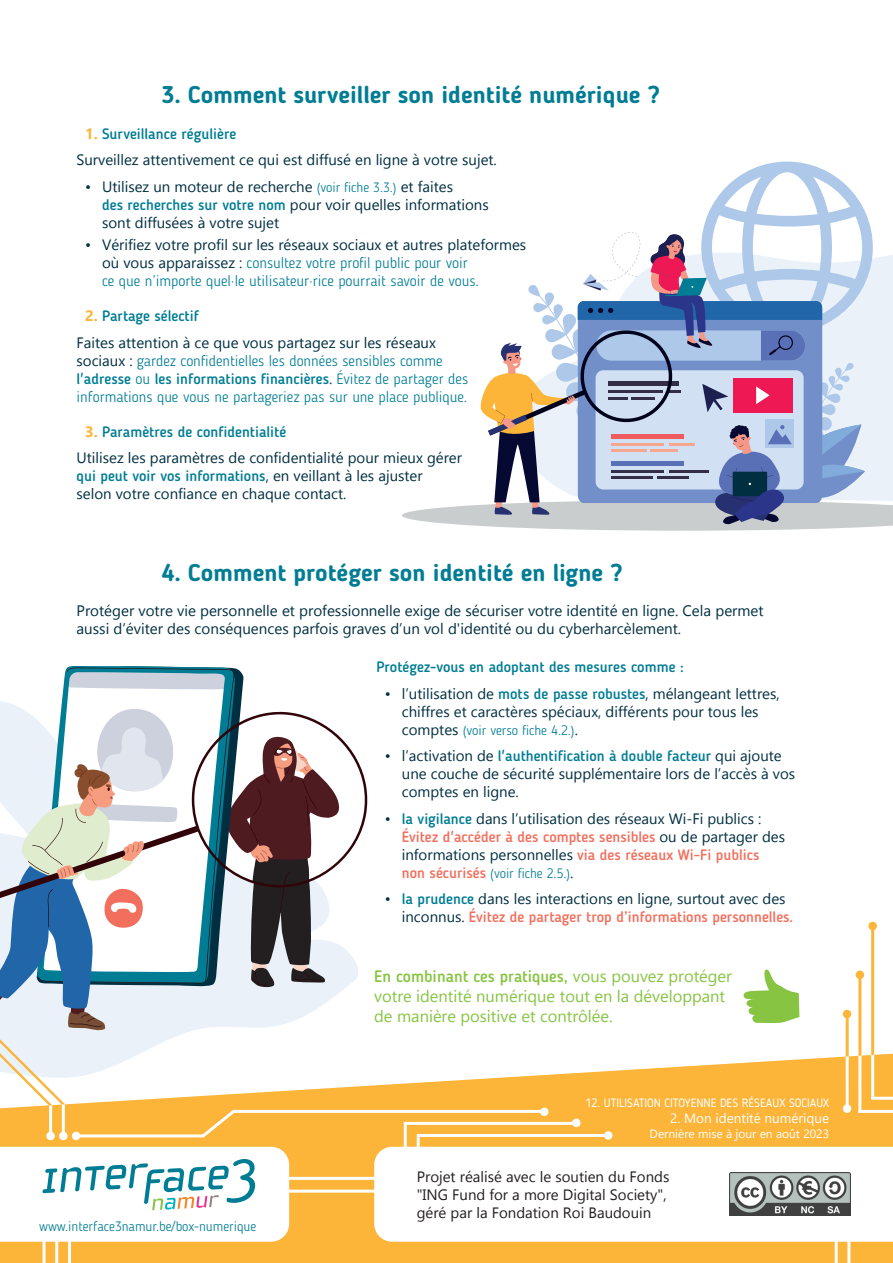
<style>
.page{position:relative;width:893px;height:1263px;background:#fff}
.page>*{position:absolute;margin:0;border:0;box-sizing:border-box;transform-origin:0 0}
.Titres{font:700 24px "Blogger Sans";color:#007d94}
.Paragraphe{font:16.5px/19.8px "Gadugi";color:#86c441}
.Paragraphe-2{font:15.15px/18.1px "Gadugi";color:#002f41}
.Paragraphe-3{font:15px/18px "Gadugi";color:#002f41}
.Paragraphe-4{font:300 15px/18px "Blogger Sans";color:#007d94}
.Paragraphe-5{font:500 15px "Blogger Sans";color:#007d94}
.t1{font:15px/18px "Gadugi";color:#231f20}
.t2{font:300 13.5px "Blogger Sans";color:#007d94}
.t3{font:13.5px "Gadugi";color:#fff}
.t4{font:12px "Blogger Sans";color:#fff}
.t5{font:12px "Gadugi";color:#fff}
.s1{font-family:"Gadugi";font-weight:700;color:#fcb539}
.s2{font-family:"Blogger Sans";font-weight:300;font-size:13.5px;color:#007d94}
.s3{font-family:"Blogger Sans";font-weight:500;color:#007d94}
.s4{font-family:"Gadugi";font-weight:400;color:#002f41}
.s5{font-weight:500}
.s6{font-family:"Gadugi";font-weight:400;font-size:15px;color:#002f41}
.s7{font-family:"Blogger Sans";font-weight:500;color:#f26f5d}
.s8{font-weight:500;font-size:15px;color:#f26f5d}
.s9{font-family:"Blogger Sans";font-weight:500}
</style>
<div class="page">
<svg style="left:62px;top:667px;width:173px;height:29px;fill:#cdd1de"></svg>
<svg style="left:402px;top:162px;width:491px;height:369px"></svg>
<svg style="left:743px;top:969px;width:56px;height:54px"></svg>
<svg style="left:0;top:1050px;width:893px;height:213px;background:#fcbf54"></svg>
<svg style="left:374px;top:1147px;width:519px;height:95px"></svg>
<hr style="left:287px;top:1177px;width:96px;height:3px;background:#fff">
<hr style="left:287px;top:1189px;width:96px;height:3px;background:#fff">
<hr style="left:417px;top:1134px;width:3px;height:26px;background:#fff">
<hr style="left:417px;top:1134px;width:191px;height:3px;background:#fff">
<hr style="left:393px;top:1202px;width:33px;height:3px;background:#fff">
<hr style="left:393px;top:1215px;width:33px;height:3px;background:#fff">
<hr style="left:393px;top:1228px;width:33px;height:3px;background:#fff">
<hr style="left:835px;top:1239px;width:3px;height:24px;background:#fff">
<hr style="left:847px;top:1239px;width:3px;height:24px;background:#fff">
<hr style="left:55px;top:1232px;width:3px;height:31px;background:#fff">
<hr style="left:68px;top:1231px;width:3px;height:32px;background:#fff">
<hr style="left:43px;top:1231px;width:3px;height:32px;background:#fff">
<svg style="left:0;top:696px;width:368px;height:444px"></svg>
<hr style="left:233px;top:1110px;width:312px;height:3px;background:#fff">
<div style="left:540px;top:1107px;width:9px;height:9px;background:#fff;border-radius:50%"></div>
<hr style="left:871px;top:928px;width:3px;height:128px;background:#fcb539">
<hr style="left:858px;top:973px;width:3px;height:84px;background:#fcb539">
<hr style="left:846px;top:1015px;width:3px;height:42px;background:#fcb539">
<hr style="left:846px;top:1056px;width:3px;height:55px;background:#fff">
<hr style="left:858px;top:1055px;width:3px;height:58px;background:#fff">
<hr style="left:871px;top:1055px;width:3px;height:44px;background:#fff">
<div style="left:843px;top:1104px;width:8px;height:9px;background:#fff;border-radius:50%"></div>
<hr style="left:858px;top:1110px;width:35px;height:3px;background:#fff">
<hr style="left:871px;top:1097px;width:22px;height:3px;background:#fff">
<div style="left:843px;top:1010px;width:8px;height:8px;background:#fcb539;border-radius:50%"></div>
<div style="left:856px;top:970px;width:8px;height:9px;background:#fcb539;border-radius:50%"></div>
<div style="left:868px;top:922px;width:9px;height:8px;background:#fcb539;border-radius:50%"></div>
<img style="left:729px;top:1173px;width:121px;height:42px">
<svg style="left:0;top:1147px;width:289px;height:95px"></svg>
<hr style="left:404px;top:1122px;width:3px;height:27px;background:#fff">
<hr style="left:404px;top:1122px;width:172px;height:3px;background:#fff">
<div style="left:572px;top:1118px;width:9px;height:9px;background:#fff;border-radius:50%"></div>
<div style="left:604px;top:1131px;width:8px;height:9px;background:#fff;border-radius:50%"></div>
<p class="Titres" style="left:162px;top:80px;width:500px">3. Comment surveiller son identité numérique ?</p>
<p class="Paragraphe-5" style="left:85px;top:125px;width:153px"><span class="s1">1.</span> Surveillance régulière</p>
<p class="Paragraphe-3" style="left:77px;top:151px;width:422px">Surveillez attentivement ce qui est diffusé en ligne à votre sujet.</p>
<p class="Paragraphe-3" style="left:102px;top:178px;width:388px;text-indent:-17px">• Utilisez un moteur de recherche <span class="s2">(voir fiche 3.3.)</span> et faites<br><span class="s3">des recherches sur votre nom</span> pour voir quelles informations sont diffusées à votre sujet</p>
<p class="Paragraphe-4" style="left:102px;top:236px;width:426px;text-indent:-17px"><span class="s4">• Vérifiez votre profil sur les réseaux sociaux et autres plateformes où vous apparaissez :</span> consultez votre profil public pour voir<br>ce que n’importe quel·le utilisateur·rice pourrait savoir de vous.</p>
<p class="Paragraphe-5" style="left:85px;top:307px;width:115px"><span class="s1">2.</span> Partage sélectif</p>
<p class="Paragraphe-4" style="left:77px;top:334px;width:393px"><span class="s4">Faites attention à ce que vous partagez sur les réseaux sociaux :</span> gardez confidentielles les données sensibles comme <span class="s5">l'adresse</span> ou <span class="s5">les informations financières</span><span class="s4">.</span> Évitez de partager des informations que vous ne partageriez pas sur une place publique.</p>
<p class="Paragraphe-5" style="left:85px;top:423px;width:203px"><span class="s1">3.</span> Paramètres de confidentialité</p>
<p class="Paragraphe-3" style="left:77px;top:449px;width:387px">Utilisez les paramètres de confidentialité pour mieux gérer <span class="s3">qui peut voir vos informations</span>, en veillant à les ajuster<br>selon votre confiance en chaque contact.</p>
<p class="Titres" style="left:162px;top:558px;width:462px">4. Comment protéger son identité en ligne ?</p>
<p class="Paragraphe-2" style="left:77px;top:601px;width:689px">Protéger votre vie personnelle et professionnelle exige de sécuriser votre identité en ligne. Cela permet aussi d’éviter des conséquences parfois graves d’un vol d'identité ou du cyberharcèlement.</p>
<p class="Paragraphe-5" style="left:376px;top:658px;width:309px">Protégez-vous en adoptant des mesures comme :</p>
<p class="Paragraphe-3" style="left:385px;top:684px;width:396px;text-align:center">• l’utilisation de <span class="s3">mots de passe robustes</span>, mélangeant lettres, chiffres et caractères spéciaux, différents pour tous les</p>
<p class="t2" style="left:402px;top:722px;width:178px"><span class="s6">comptes</span> (voir verso fiche 4.2.)<span class="s6">.</span></p>
<p class="Paragraphe-3" style="left:402px;top:747px;width:395px;text-indent:-17px">• l’activation de <span class="s3">l'authentification à double facteur</span> qui ajoute une couche de sécurité supplémentaire lors de l’accès à vos comptes en ligne.</p>
<p class="Paragraphe-3" style="left:402px;top:809px;width:385px;text-indent:-17px">• <span class="s3">la vigilance</span> dans l’utilisation des réseaux Wi-Fi publics :<br><span class="s7">Évitez d'accéder à des comptes sensibles</span> ou de partager des informations personnelles <span class="s7">via des réseaux Wi-Fi publics</span></p>
<p class="t2" style="left:402px;top:865px;width:173px"><span class="s8">non sécurisés</span> (voir fiche 2.5.)<span class="s6">.</span></p>
<p class="Paragraphe-3" style="left:402px;top:890px;width:393px;text-indent:-17px">• <span class="s3">la prudence</span> dans les interactions en ligne, surtout avec des inconnus. <span class="s7">Évitez de partager trop d’informations personnelles.</span></p>
<p class="Paragraphe" style="left:374px;top:966px;width:359px"><span class="s9">En combinant ces pratiques,</span> vous pouvez protéger votre identité numérique tout en la développant de manière positive et contrôlée.</p>
<p class="t4" style="left:585px;top:1095px;width:245px">12. UTILISATION CITOYENNE DES RÉSEAUX SOCIAUX</p>
<p class="t3" style="left:670px;top:1110px;width:160px">2. Mon identité numérique</p>
<p class="t2" style="left:39px;top:1218px;width:219px">www.interface3namur.be/box-numerique</p>
<p class="t5" style="left:650px;top:1126px;width:181px">Dernière mise à jour en août 2023</p>
<p class="t1" style="left:417px;top:1167px;width:254px">Projet réalisé avec le soutien du Fonds "ING Fund for a more Digital Society", géré par la Fondation Roi Baudouin</p>
</div>
